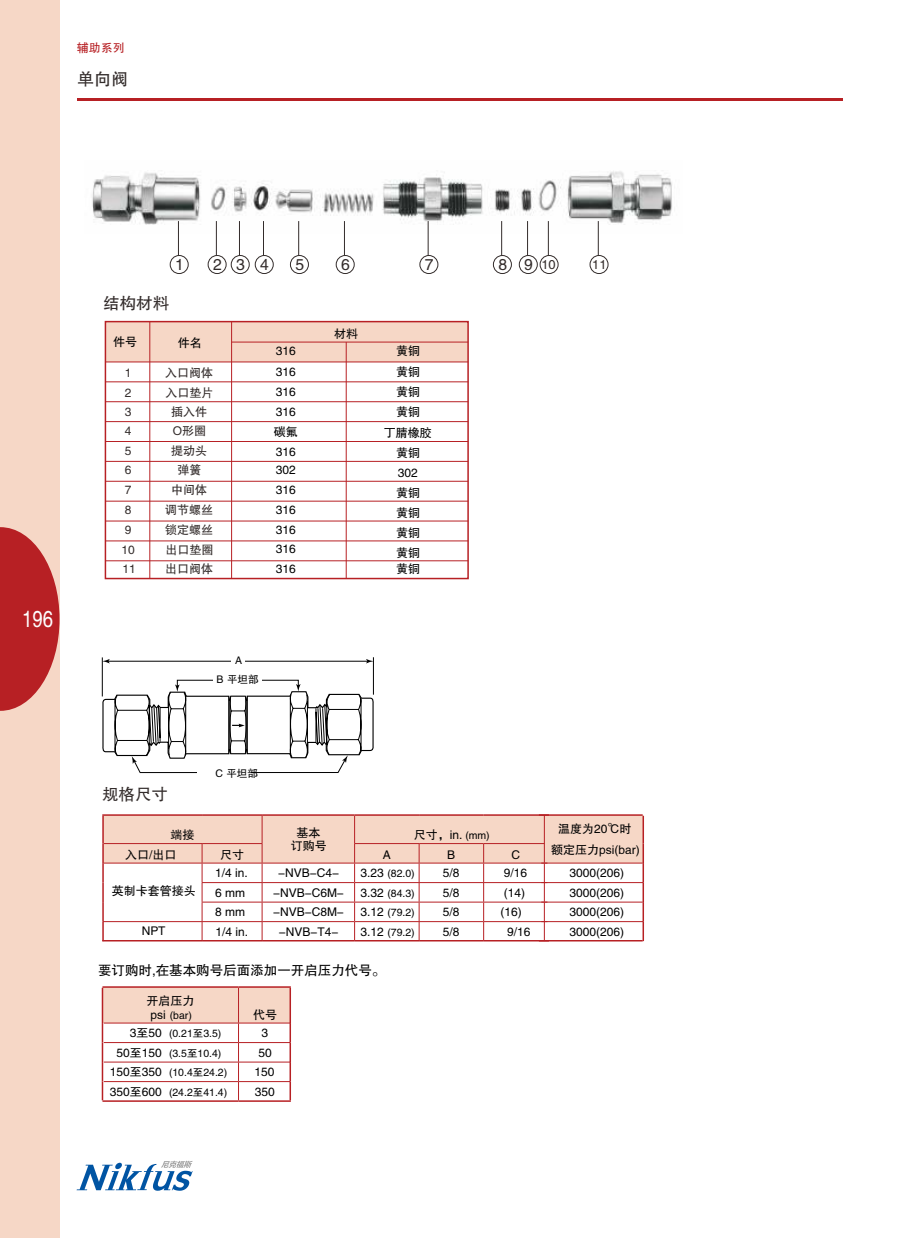
<style>
.page{position:relative;width:906px;height:1238px;background:#fff}
.page>*{position:absolute;margin:0;border:0;box-sizing:border-box;transform-origin:0 0}
.t1{font:23.1px "FZHTJW GB1 0";color:#fefefe;scale:.8 1}
.t2{font:17.1px "FZHTJW GB1 0";color:#332c2b}
.t3{font:16.5px "FZHTJW GB1 0";color:#332c2b}
.t4{font:15.75px "FZHTJW GB1 0";color:#332c2b}
.t5{font:13.5px "FZHTJW GB1 0";color:#000}
.t6{font:12.75px "FZHTJW GB1 0";color:#332c2b}
.t7{font:12px/20.1px "FZHTJW GB1 0";color:#000;text-align:center}
.t8{font:12px/19.6px "FZHTJW GB1 0";color:#332c2b}
.t9{font:12px "FZHTJW GB1 0";color:#b72024}
.t10{font:10.5px/19.2px "FZHTJW GB1 0";color:#000;text-align:center}
.s1{font-size:12.9px}
.s2{font-size:10.5px}
.s3{font-size:12px}
</style>
<div class="page">
<img style="left:92px;top:171px;width:580px;height:62px">
<div style="left:105px;top:321px;width:363px;height:41px;background:#f6d7c6"></div>
<hr style="left:102px;top:814px;width:100px;height:1px;background:#b72024">
<hr style="left:202px;top:814px;width:60px;height:1px;background:#b72024">
<hr style="left:262px;top:814px;width:92px;height:1px;background:#b72024">
<hr style="left:354px;top:814px;width:65px;height:1px;background:#b72024">
<hr style="left:419px;top:814px;width:64px;height:1px;background:#b72024">
<hr style="left:483px;top:814px;width:66px;height:1px;background:#b72024">
<hr style="left:642px;top:921px;width:2px;height:20px;background:#b72024">
<hr style="left:102px;top:939px;width:100px;height:2px;background:#b72024">
<hr style="left:202px;top:939px;width:60px;height:2px;background:#b72024">
<hr style="left:262px;top:939px;width:92px;height:2px;background:#b72024">
<hr style="left:354px;top:939px;width:65px;height:2px;background:#b72024">
<hr style="left:483px;top:939px;width:66px;height:2px;background:#b72024">
<hr style="left:419px;top:939px;width:64px;height:2px;background:#b72024">
<hr style="left:102px;top:986px;width:136px;height:1px;background:#b72024">
<hr style="left:238px;top:986px;width:53px;height:1px;background:#b72024">
<hr style="left:102px;top:1100px;width:136px;height:1px;background:#b72024">
<hr style="left:238px;top:1100px;width:53px;height:1px;background:#b72024">
<svg style="left:102px;top:987px;width:189px;height:113px"></svg>
<hr style="left:539px;top:814px;width:103px;height:1px;background:#b72024">
<hr style="left:539px;top:939px;width:103px;height:2px;background:#b72024">
<svg style="left:102px;top:815px;width:542px;height:125px"></svg>
<div style="left:170px;top:255px;width:19px;height:19px;border:1px solid #332c2b;border-radius:50%"></div>
<hr style="left:178px;top:221px;width:1px;height:34px;background:#332c2b">
<div style="left:208px;top:255px;width:18px;height:19px;border:1px solid #332c2b;border-radius:50%"></div>
<hr style="left:216px;top:221px;width:1px;height:34px;background:#332c2b">
<div style="left:231px;top:255px;width:19px;height:19px;border:1px solid #332c2b;border-radius:50%"></div>
<hr style="left:239px;top:221px;width:1px;height:34px;background:#332c2b">
<div style="left:255px;top:255px;width:19px;height:19px;border:1px solid #332c2b;border-radius:50%"></div>
<hr style="left:263px;top:221px;width:1px;height:34px;background:#332c2b">
<div style="left:290px;top:255px;width:19px;height:19px;border:1px solid #332c2b;border-radius:50%"></div>
<hr style="left:298px;top:221px;width:1px;height:34px;background:#332c2b">
<div style="left:336px;top:255px;width:19px;height:19px;border:1px solid #332c2b;border-radius:50%"></div>
<hr style="left:344px;top:221px;width:1px;height:34px;background:#332c2b">
<div style="left:105px;top:321px;width:364px;height:258px;border:2px solid #b72024"></div>
<hr style="left:149px;top:321px;width:1px;height:257px;background:#b72024">
<hr style="left:232px;top:342px;width:236px;height:1px;background:#b72024">
<hr style="left:231px;top:321px;width:1px;height:257px;background:#b72024">
<hr style="left:346px;top:342px;width:1px;height:236px;background:#b72024">
<hr style="left:105px;top:361px;width:363px;height:1px;background:#b72024">
<hr style="left:105px;top:381px;width:363px;height:1px;background:#b72024">
<hr style="left:105px;top:401px;width:363px;height:1px;background:#b72024">
<hr style="left:105px;top:421px;width:363px;height:1px;background:#b72024">
<hr style="left:105px;top:441px;width:363px;height:1px;background:#b72024">
<hr style="left:105px;top:461px;width:363px;height:1px;background:#b72024">
<hr style="left:105px;top:481px;width:363px;height:1px;background:#b72024">
<hr style="left:105px;top:501px;width:363px;height:1px;background:#b72024">
<hr style="left:105px;top:520px;width:363px;height:1px;background:#b72024">
<hr style="left:105px;top:540px;width:363px;height:1px;background:#b72024">
<hr style="left:105px;top:560px;width:363px;height:1px;background:#b72024">
<div style="left:419px;top:255px;width:19px;height:19px;border:1px solid #332c2b;border-radius:50%"></div>
<hr style="left:428px;top:221px;width:1px;height:34px;background:#332c2b">
<div style="left:493px;top:255px;width:19px;height:19px;border:1px solid #332c2b;border-radius:50%"></div>
<hr style="left:501px;top:221px;width:1px;height:34px;background:#332c2b">
<div style="left:519px;top:255px;width:19px;height:19px;border:1px solid #332c2b;border-radius:50%"></div>
<hr style="left:527px;top:221px;width:1px;height:34px;background:#332c2b">
<div style="left:539px;top:255px;width:19px;height:19px;border:1px solid #332c2b;border-radius:50%"></div>
<hr style="left:548px;top:221px;width:1px;height:34px;background:#332c2b">
<div style="left:589px;top:255px;width:19px;height:19px;border:1px solid #332c2b;border-radius:50%"></div>
<hr style="left:598px;top:221px;width:1px;height:34px;background:#332c2b">
<hr style="left:102px;top:657px;width:1px;height:39px;background:#000">
<hr style="left:107px;top:661px;width:262px;height:1px;background:#000">
<svg style="left:366px;top:659px;width:7px;height:4px"></svg>
<svg style="left:102px;top:659px;width:8px;height:4px"></svg>
<hr style="left:373px;top:657px;width:1px;height:37px;background:#000">
<svg style="left:101px;top:679px;width:273px;height:94px"></svg>
<div style="left:232px;top:653px;width:13px;height:14px;background:#fff"></div>
<div style="left:213px;top:672px;width:49px;height:14px;background:#fff"></div>
<div style="left:197px;top:766px;width:54px;height:15px;background:#fff"></div>
<div style="left:0;top:0;width:60px;height:1237px;background:#f6d7c6"></div>
<hr style="left:77px;top:99px;width:765px;height:2px;background:#b72024">
<svg style="left:0;top:527px;width:60px;height:183px"></svg>
<svg style="left:77px;top:1160px;width:116px;height:30px"></svg>
<p class="t9" style="left:77px;top:41px;width:49px">辅助系列</p>
<h2 class="t2" style="left:77px;top:69px;width:53px">单向阀</h2>
<h1 class="t1" style="left:22px;top:606px;width:40px">196</h1>
<h3 class="t4" style="left:175px;top:256px;width:10px">1</h3>
<h3 class="t4" style="left:213px;top:256px;width:57px">234</h3>
<h3 class="t4" style="left:295px;top:256px;width:10px">5</h3>
<h3 class="t4" style="left:341px;top:256px;width:10px">6</h3>
<h3 class="t4" style="left:425px;top:256px;width:10px">7</h3>
<h3 class="t4" style="left:498px;top:256px;width:59px">8 9<span class="s1">10</span></h3>
<p class="t6" style="left:592px;top:257px;width:16px">11</p>
<h3 class="t3" style="left:103px;top:294px;width:67px">结构材料</h3>
<p class="t7" style="left:113px;top:332px;width:25px">件号</p>
<p class="t7" style="left:178px;top:333px;width:25px">件名</p>
<p class="t8" style="left:122px;top:363px;width:16px">1<br>2<br>3<br>4<br>5<br>6<br>7<br>8<br>9<br>10<br>11</p>
<p class="t8" style="left:165px;top:363px;width:50px;text-align:center">入口阀体入口垫片插入件<br>O形圈<br>提动头弹簧<br>中间体调节螺丝锁定螺丝出口垫圈出口阀体</p>
<p class="t7" style="left:334px;top:323px;width:25px">材料</p>
<p class="t7" style="left:276px;top:341px;width:21px">316</p>
<p class="t7" style="left:396px;top:341px;width:25px">黄铜</p>
<p class="t7" style="left:274px;top:361px;width:25px;text-align:left">316<br>316<br>316碳氟<br>316</p>
<p class="t7" style="left:276px;top:460px;width:22px;text-align:justify">302<br>316<br>316<br>316<br>316<br>316</p>
<p class="t7" style="left:384px;top:361px;width:50px">黄铜<br>黄铜<br>黄铜<br>丁腈橡胶黄铜<br>302<br>黄铜<br>黄铜<br>黄铜<br>黄铜</p>
<p class="t7" style="left:396px;top:559px;width:25px">黄铜</p>
<p class="t10" style="left:217px;top:650px;width:43px">A<br>B 平坦部</p>
<h3 class="t3" style="left:102px;top:785px;width:67px">规格尺寸</h3>
<p class="t10" style="left:216px;top:764px;width:44px">C 平坦部</p>
<p class="t7" style="left:558px;top:819px;width:75px">温度为20℃时</p>
<p class="t7" style="left:171px;top:825px;width:26px">端接</p>
<p class="t7" style="left:291px;top:825px;width:37px;line-height:13.5px">基本订购号</p>
<p class="t7" style="left:414px;top:825px;width:77px">尺寸，in. <span class="s2">(mm)</span></p>
<p class="t7" style="left:551px;top:839px;width:90px">额定压力psi(bar)</p>
<p class="t7" style="left:125px;top:844px;width:53px">入口/出口</p>
<p class="t7" style="left:220px;top:844px;width:25px">尺寸</p>
<p class="t7" style="left:383px;top:844px;width:9px">A</p>
<p class="t7" style="left:447px;top:844px;width:9px">B</p>
<p class="t7" style="left:511px;top:844px;width:10px">C</p>
<p class="t7" style="left:112px;top:881px;width:86px">英制卡套管接头</p>
<p class="t7" style="left:215px;top:863px;width:34px">1/4 in.</p>
<p class="t7" style="left:278px;top:863px;width:62px">-NVB-C4-</p>
<p class="t10" style="left:360px;top:864px;width:56px"><span class="s3">3.23</span> (82.0)</p>
<p class="t7" style="left:443px;top:863px;width:18px">5/8</p>
<p class="t7" style="left:504px;top:863px;width:25px">9/16</p>
<p class="t7" style="left:569px;top:862px;width:56px">3000(206)</p>
<p class="t7" style="left:215px;top:882px;width:31px">6 mm</p>
<p class="t7" style="left:273px;top:882px;width:72px">-NVB-C6M-</p>
<p class="t10" style="left:360px;top:883px;width:56px"><span class="s3">3.32</span> (84.3)</p>
<p class="t7" style="left:504px;top:882px;width:23px">(14)</p>
<p class="t7" style="left:569px;top:882px;width:56px">3000(206)</p>
<p class="t7" style="left:215px;top:902px;width:31px">8 mm</p>
<p class="t7" style="left:273px;top:902px;width:72px">-NVB-C8M-</p>
<p class="t10" style="left:360px;top:903px;width:56px"><span class="s3">3.12</span> (79.2)</p>
<p class="t7" style="left:443px;top:902px;width:18px">5/8</p>
<p class="t7" style="left:500px;top:902px;width:23px">(16)</p>
<p class="t7" style="left:569px;top:902px;width:56px">3000(206)</p>
<p class="t7" style="left:216px;top:921px;width:34px">1/4 in.</p>
<p class="t7" style="left:279px;top:921px;width:61px">-NVB-T4-</p>
<p class="t10" style="left:360px;top:922px;width:56px"><span class="s3">3.12</span> (79.2)</p>
<p class="t7" style="left:507px;top:921px;width:25px">9/16</p>
<p class="t7" style="left:569px;top:921px;width:56px">3000(206)</p>
<p class="t7" style="left:443px;top:882px;width:18px">5/8</p>
<p class="t7" style="left:443px;top:921px;width:18px">5/8</p>
<p class="t7" style="left:142px;top:921px;width:25px">NPT</p>
<p class="t5" style="left:98px;top:962px;width:289px">要订购时,在基本购号后面添加一开启压力代号。</p>
<p class="t7" style="left:146px;top:990px;width:49px">开启压力</p>
<p class="t10" style="left:150px;top:1005px;width:43px"><span class="s3">psi</span> (bar)</p>
<p class="t7" style="left:253px;top:1004px;width:25px">代号</p>
<p class="t10" style="left:130px;top:1023px;width:93px"><span class="s3">3至50</span> (0.21至3.5)</p>
<p class="t7" style="left:262px;top:1022px;width:8px">3</p>
<p class="t10" style="left:117px;top:1043px;width:106px"><span class="s3">50至150</span> (3.5至10.4)</p>
<p class="t7" style="left:258px;top:1042px;width:15px">50</p>
<p class="t10" style="left:110px;top:1062px;width:119px"><span class="s3">150至350</span> (10.4至24.2)</p>
<p class="t7" style="left:255px;top:1061px;width:21px">150</p>
<p class="t10" style="left:110px;top:1082px;width:119px"><span class="s3">350至600</span> (24.2至41.4)</p>
<p class="t7" style="left:255px;top:1081px;width:21px">350</p>
</div>
